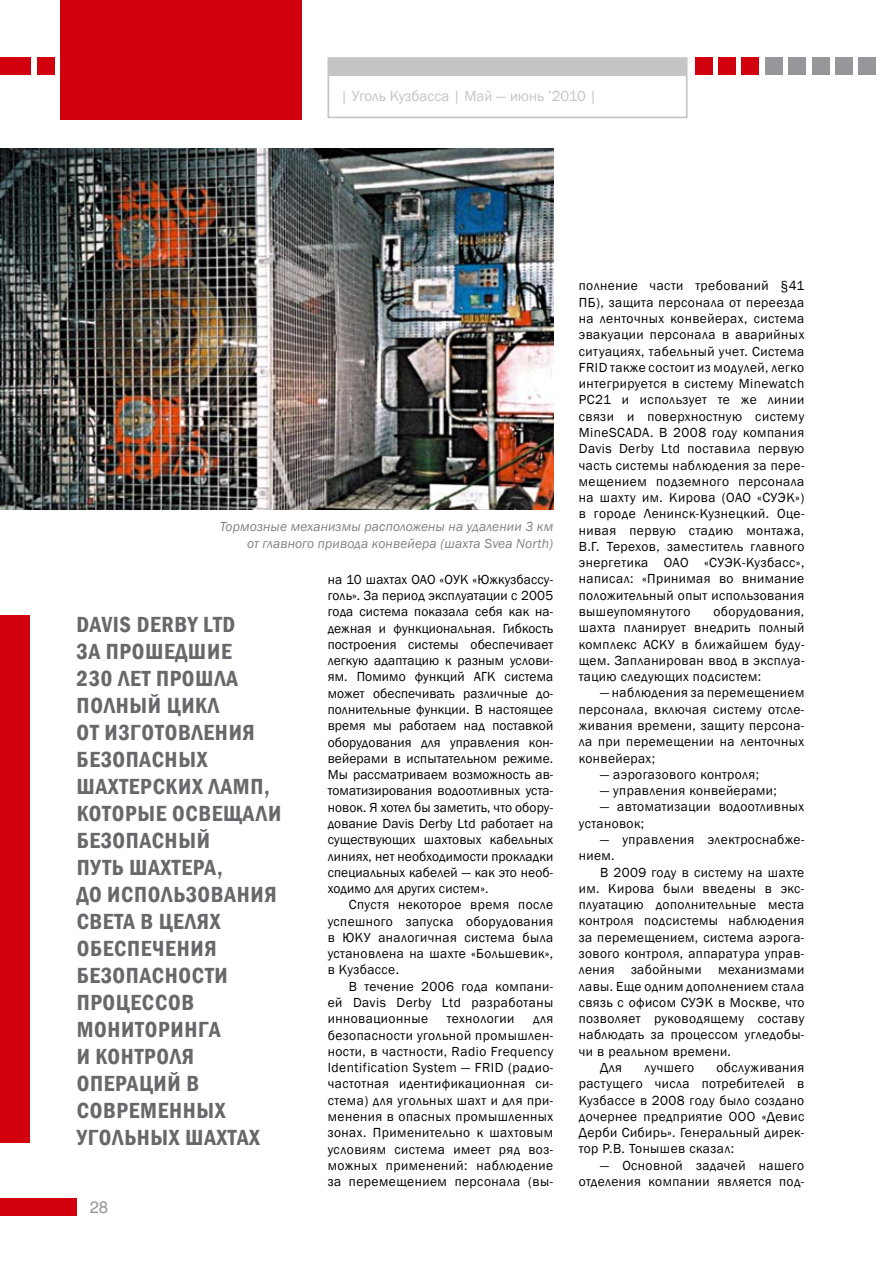
<style>
.page{position:relative;width:881px;height:1263px;background:#fff}
.page>*{position:absolute;margin:0;border:0;box-sizing:border-box;transform-origin:0 0}
.t1{font:600 condensed 22.5px/27px "Franklin Gothic";letter-spacing:.03em;color:#68676c}
.t2{font:16.5px "Helios";color:#97979b}
.t3{font:15px "Franklin Gothic";color:#c3c5c7}
.t4{font:13.5px/16.4px "Franklin Gothic";letter-spacing:.03em;color:#000;text-align:justify}
.t5{font:italic 13.5px/16.2px "Franklin Gothic";letter-spacing:.01em;color:#818084;text-align:right}
</style>
<div class="page">
<img style="left:0;top:148px;width:553px;height:361px">
<div style="left:327px;top:57px;width:360px;height:61px;background:#fff;border:2px solid #c3c5c7"></div>
<div style="left:858px;top:58px;width:17px;height:17px;background:#97979b"></div>
<div style="left:327px;top:59px;width:359px;height:17px;background:#c3c5c7"></div>
<div style="left:0;top:1198px;width:77px;height:17px;background:#d1010e"></div>
<div style="left:37px;top:58px;width:17px;height:17px;background:#d1010e"></div>
<div style="left:0;top:58px;width:30px;height:17px;background:#d1010e"></div>
<div style="left:835px;top:58px;width:17px;height:17px;background:#97979b"></div>
<div style="left:811px;top:58px;width:17px;height:17px;background:#97979b"></div>
<div style="left:788px;top:58px;width:17px;height:17px;background:#97979b"></div>
<div style="left:765px;top:58px;width:17px;height:17px;background:#97979b"></div>
<div style="left:741px;top:58px;width:17px;height:17px;background:#d1010e"></div>
<div style="left:718px;top:58px;width:17px;height:17px;background:#d1010e"></div>
<div style="left:694px;top:58px;width:17px;height:17px;background:#d1010e"></div>
<div style="left:60px;top:1px;width:242px;height:119px;background:#d1010e"></div>
<div style="left:0;top:615px;width:30px;height:528px;background:#d1010e"></div>
<p class="t3" style="left:340px;top:87px;width:258px">| Уголь Кузбасса | Май — июнь ’2010 |</p>
<p class="t5" style="left:220px;top:519px;width:335px">Тормозные механизмы расположены на удалении 3 км от главного привода конвейера (шахта Svea North)</p>
<p class="t1" style="left:77px;top:610px;width:206px">DAVIS DERBY LTD<br>ЗА ПРОШЕДШИЕ<br>230 ЛЕТ ПРОШЛА<br>ПОЛНЫЙ ЦИКЛ<br>ОТ ИЗГОТОВЛЕНИЯ<br>БЕЗОПАСНЫХ<br>ШАХТЕРСКИХ ЛАМП,<br>КОТОРЫЕ ОСВЕЩАЛИ<br>БЕЗОПАСНЫЙ<br>ПУТЬ ШАХТЕРА,<br>ДО ИСПОЛЬЗОВАНИЯ<br>СВЕТА В ЦЕЛЯХ<br>ОБЕСПЕЧЕНИЯ<br>БЕЗОПАСНОСТИ<br>ПРОЦЕССОВ<br>МОНИТОРИНГА<br>И КОНТРОЛЯ<br>ОПЕРАЦИЙ В<br>СОВРЕМЕННЫХ<br>УГОЛЬНЫХ ШАХТАХ</p>
<p class="t2" style="left:90px;top:1197px;width:20px">28</p>
<p class="t4" style="left:327px;top:571px;width:227px">на 10 шахтах ОАО «OУК «Южкузбассу&shy;голь». За период эксплуатации с 2005 года система показала себя как на&shy;дежная и функциональная. Гибкость построения системы обеспечивает легкую адаптацию к разным услови&shy;ям. Помимо функций АГК система может обеспечивать различные до&shy;полнительные функции. В настоящее время мы работаем над поставкой оборудования для управления кон&shy;вейерами в испытательном режиме.<br>Мы рассматриваем возможность ав&shy;томатизирования водоотливных уста&shy;новок. Я хотел бы заметить, что обору&shy;дование Davis Derby Ltd работает на существующих шахтовых кабельных линиях, нет необходимости прокладки специальных кабелей — как это необ&shy;ходимо для других систем».</p>
<p class="t4" style="left:327px;top:897px;width:227px;text-indent:21px">Спустя некоторое время после успешного запуска оборудования в ЮКУ аналогичная система была установлена на шахте «Большевик», в Кузбассе.</p>
<p class="t4" style="left:327px;top:978px;width:227px;text-indent:21px">В течение 2006 года компани&shy;ей Davis Derby Ltd разработаны инновационные</p>
<p class="t4" style="left:446px;top:1011px;width:69px">технологии</p>
<p class="t4" style="left:327px;top:1011px;width:227px;text-indent:205px">для безопасности угольной промышлен&shy;ности, в частности, Radio Frequency Identification System — FRID (радио&shy;частотная идентификационная си&shy;стема) для угольных шахт и для при&shy;менения в опасных промышленных зонах. Применительно к шахтовым условиям система имеет ряд воз&shy;можных применений: наблюдение за перемещением персонала (вы-</p>
<p class="t4" style="left:578px;top:278px;width:227px">полнение части требований §41<br>ПБ), защита персонала от переезда на ленточных конвейерах, система эвакуации персонала в аварийных ситуациях, табельный учет. Система FRID также состоит из модулей, легко интегрируется в систему Minewatch РС21 и использует те же линии связи и поверхностную систему MineSCADA. В 2008 году компания Davis Derby Ltd поставила первую часть системы наблюдения за пере&shy;мещением подземного персонала на шахту им. Кирова (ОАО «СУЭК») в городе Ленинск-Кузнецкий. Оце&shy;нивая первую стадию монтажа, В.Г. Терехов, заместитель главного энергетика ОАО «СУЭК-Кузбасс», написал: «Принимая во внимание положительный опыт использования вышеупомянутого</p>
<p class="t4" style="left:578px;top:604px;width:227px;text-indent:135px">оборудования, шахта планирует внедрить полный комплекс АСКУ в ближайшем буду&shy;щем. Запланирован ввод в эксплуа&shy;тацию следующих подсистем:</p>
<p class="t4" style="left:578px;top:685px;width:227px;text-indent:21px">— наблюдения за перемещением персонала, включая систему отсле&shy;живания времени, защиту персона&shy;ла при перемещении на ленточных конвейерах;</p>
<p class="t4" style="left:600px;top:766px;width:160px">— аэрогазового контроля;</p>
<p class="t4" style="left:600px;top:783px;width:178px">— управления конвейерами;</p>
<p class="t4" style="left:578px;top:799px;width:227px;text-indent:21px">— автоматизации водоотливных установок;</p>
<p class="t4" style="left:578px;top:832px;width:226px;text-indent:21px">— управления электроснабже&shy;нием.</p>
<p class="t4" style="left:600px;top:864px;width:206px">В 2009 году в систему на шахте</p>
<p class="t4" style="left:578px;top:880px;width:227px">им. Кирова были введены в экс-</p>
<p class="t4" style="left:578px;top:897px;width:227px">плуатацию дополнительные места</p>
<p class="t4" style="left:578px;top:913px;width:227px">контроля подсистемы наблюдения</p>
<p class="t4" style="left:578px;top:929px;width:227px">за перемещением, система аэрога-</p>
<p class="t4" style="left:578px;top:945px;width:227px">зового контроля, аппаратура управ-</p>
<p class="t4" style="left:578px;top:962px;width:227px">ления забойными механизмами</p>
<p class="t4" style="left:578px;top:978px;width:227px">лавы. Еще одним дополнением стала</p>
<p class="t4" style="left:578px;top:994px;width:227px">связь с офисом СУЭК в Москве, что</p>
<p class="t4" style="left:578px;top:1011px;width:227px">позволяет руководящему составу</p>
<p class="t4" style="left:578px;top:1027px;width:227px">наблюдать за процессом угледобы-</p>
<p class="t4" style="left:578px;top:1043px;width:154px">чи в реальном времени.</p>
<p class="t4" style="left:600px;top:1059px;width:23px">Для</p>
<p class="t4" style="left:644px;top:1059px;width:51px">лучшего</p>
<p class="t4" style="left:578px;top:1059px;width:227px;text-indent:138px">обслуживания растущего числа потребителей в Кузбассе в 2008 году было создано дочернее предприятие ООО «Девис Дерби Сибирь». Генеральный дирек&shy;тор Р.В. Тонышев сказал:</p>
<p class="t4" style="left:578px;top:1157px;width:227px;text-align:right">— Основной задачей нашего отделения компании является под-</p>
</div>
